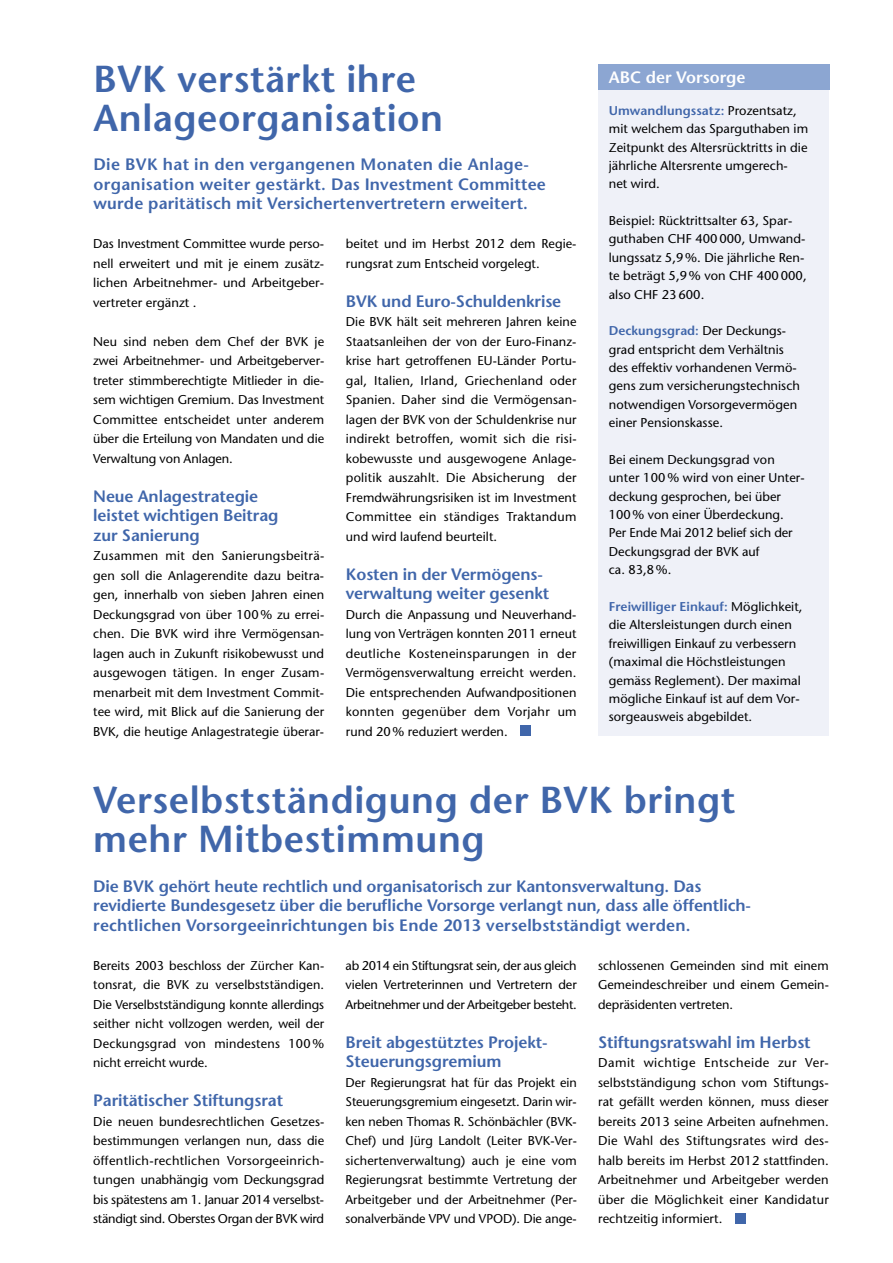
<style>
.page{position:relative;width:893px;height:1263px;background:#fff}
.page>*{position:absolute;margin:0;border:0;box-sizing:border-box;transform-origin:0 0}
.t1{font:600 37.5px/39px "Stone Sans Std";letter-spacing:.015em;color:#4066aa}
.t2{font:600 16.5px/19.5px "Stone Sans Std";letter-spacing:-.005em;color:#4066aa}
.t3{font:600 16.5px "Stone Sans Std";color:#fff}
.t4{font:500 12.75px/19.5px "Stone Sans Std";letter-spacing:.005em;color:#000;text-align:justify}
.s1{font-weight:600;color:#4066aa}
</style>
<div class="page">
<div style="left:735px;top:1213px;width:10px;height:10px;background:#4066aa"></div>
<div style="left:521px;top:726px;width:10px;height:10px;background:#4066aa"></div>
<div style="left:598px;top:90px;width:231px;height:646px;background:#eff1f8"></div>
<div style="left:598px;top:64px;width:231px;height:26px;background:#8ca6d2"></div>
<h1 class="t1" style="left:94px;top:59px;width:351px">BVK verstärkt ihre<br>Anlageorganisation</h1>
<p class="t2" style="left:94px;top:155px;width:454px">Die BVK hat in den vergangenen Monaten die Anlage&shy;organisation weiter gestärkt. Das Investment Committee wurde paritätisch mit Versichertenvertretern erweitert.</p>
<p class="t4" style="left:93px;top:234px;width:233px">Das Investment Committee wurde perso&shy;nell erweitert und mit je einem zusätz&shy;lichen Arbeitnehmer- und Arbeitgeber&shy;vertreter ergänzt .</p>
<p class="t4" style="left:93px;top:332px;width:233px">Neu sind neben dem Chef der BVK je zwei Arbeitnehmer- und Arbeitgeberver&shy;treter stimmberechtigte Mitlieder in die&shy;sem wichtigen Gremium. Das Investment Committee entscheidet unter anderem über die Erteilung von Mandaten und die Verwaltung von Anlagen.</p>
<p class="t2" style="left:93px;top:486px;width:187px">Neue Anlagestrategie leistet wichtigen Beitrag zur Sanierung</p>
<p class="t4" style="left:93px;top:546px;width:233px">Zusammen mit den Sanierungsbeiträ&shy;gen soll die Anlagerendite dazu beitra&shy;gen, innerhalb von sieben Jahren einen Deckungsgrad von über 100% zu errei&shy;chen. Die BVK wird ihre Vermögensan&shy;lagen auch in Zukunft risikobewusst und ausgewogen tätigen. In enger Zusam&shy;menarbeit mit dem Investment Commit&shy;tee wird, mit Blick auf die Sanierung der BVK, die heutige Anlagestrategie überar-</p>
<p class="t4" style="left:346px;top:234px;width:232px">beitet und im Herbst 2012 dem Regie&shy;rungsrat zum Entscheid vorgelegt.</p>
<p class="t2" style="left:346px;top:291px;width:217px">BVK und Euro-Schuldenkrise</p>
<p class="t4" style="left:346px;top:312px;width:232px">Die BVK hält seit mehreren Jahren keine Staatsanleihen der von der Euro-Finanz&shy;krise hart getroffenen EU-Länder Portu&shy;gal, Italien, Irland, Griechenland oder Spanien. Daher sind die Vermögensan&shy;lagen der BVK von der Schuldenkrise nur indirekt betroffen, womit sich die risi&shy;kobewusste und ausgewogene Anlage&shy;politik auszahlt. Die Absicherung der Fremdwährungsrisiken ist im Investment Committee ein ständiges Traktandum und wird laufend beurteilt.</p>
<p class="t2" style="left:346px;top:564px;width:205px">Kosten in der Vermögens&shy;verwaltung weiter gesenkt</p>
<p class="t4" style="left:346px;top:605px;width:232px">Durch die Anpassung und Neuverhand&shy;lung von Verträgen konnten 2011 erneut deutliche Kosteneinsparungen in der Vermögensverwaltung erreicht werden.<br>Die entsprechenden Aufwandpositionen konnten gegenüber dem Vorjahr um rund 20% reduziert werden.</p>
<p class="t3" style="left:609px;top:67px;width:138px">ABC der Vorsorge</p>
<p class="t4" style="left:609px;top:101px;width:201px;line-height:18.3px;text-align:left"><span class="s1">Umwandlungssatz:</span> Prozentsatz, mit welchem das Sparguthaben im<br>Zeitpunkt des Altersrücktritts in die jährliche Altersrente umgerech&shy;net wird.</p>
<p class="t4" style="left:609px;top:211px;width:199px;line-height:18.3px;text-align:left">Beispiel: Rücktrittsalter 63, Spar&shy;guthaben CHF 400000, Umwand&shy;lungssatz 5,9%. Die jährliche Ren&shy;te beträgt 5,9% von CHF 400000, also CHF 23600.</p>
<p class="t4" style="left:609px;top:322px;width:193px;line-height:18.3px;text-align:left"><span class="s1">Deckungsgrad:</span> Der Deckungs&shy;grad entspricht dem Verhältnis des effektiv vorhandenen Vermö&shy;gens zum versicherungstechnisch notwendigen Vorsorgevermögen einer Pensionskasse.</p>
<p class="t4" style="left:609px;top:450px;width:197px;line-height:18.3px;text-align:left">Bei einem Deckungsgrad von unter 100 % wird von einer Unter&shy;deckung gesprochen, bei über<br>100% von einer Überdeckung.<br>Per Ende Mai 2012 belief sich der<br>Deckungsgrad der BVK auf<br>ca. 83,8%.</p>
<p class="t4" style="left:609px;top:597px;width:195px;line-height:18.3px;text-align:left"><span class="s1">Freiwilliger Einkauf:</span> Möglichkeit, die Altersleistungen durch einen freiwilligen Einkauf zu verbessern (maximal die Höchstleistungen gemäss Reglement). Der maximal mögliche Einkauf ist auf dem Vor&shy;sorgeausweis abgebildet.</p>
<h1 class="t1" style="left:93px;top:781px;width:643px">Verselbstständigung der BVK bringt mehr Mitbestimmung</h1>
<p class="t2" style="left:93px;top:876px;width:658px">Die BVK gehört heute rechtlich und organisatorisch zur Kantonsverwaltung. Das revidierte Bundesgesetz über die berufliche Vorsorge verlangt nun, dass alle öffentlich&shy;rechtlichen Vorsorgeeinrichtungen bis Ende 2013 verselbstständigt werden.</p>
<p class="t4" style="left:93px;top:956px;width:233px">Bereits 2003 beschloss der Zürcher Kan&shy;tonsrat, die BVK zu verselbstständigen.<br>Die Verselbstständigung konnte allerdings seither nicht vollzogen werden, weil der Deckungsgrad von mindestens 100% nicht erreicht wurde.</p>
<p class="t2" style="left:93px;top:1091px;width:191px">Paritätischer Stiftungsrat</p>
<p class="t4" style="left:93px;top:1112px;width:233px">Die neuen bundesrechtlichen Gesetzes&shy;bestimmungen verlangen nun, dass die öffentlich-rechtlichen Vorsorgeeinrich&shy;tungen unabhängig vom Deckungsgrad bis spätestens am 1. Januar 2014 verselbst&shy;ständigt sind. Oberstes Organ der BVK wird</p>
<p class="t4" style="left:598px;top:956px;width:232px">schlossenen Gemeinden sind mit einem Gemeindeschreiber und einem Gemein&shy;depräsidenten vertreten.</p>
<p class="t2" style="left:598px;top:1032px;width:214px">Stiftungsratswahl im Herbst</p>
<p class="t4" style="left:598px;top:1053px;width:232px">Damit wichtige Entscheide zur Ver&shy;selbstständigung schon vom Stiftungs&shy;rat gefällt werden können, muss dieser bereits 2013 seine Arbeiten aufnehmen.<br>Die Wahl des Stiftungsrates wird des&shy;halb bereits im Herbst 2012 stattfinden.<br>Arbeitnehmer und Arbeitgeber werden über die Möglichkeit einer Kandidatur rechtzeitig informiert.</p>
<p class="t4" style="left:346px;top:956px;width:233px">ab 2014 ein Stiftungsrat sein, der aus gleich vielen Vertreterinnen und Vertretern der Arbeitnehmer und der Arbeitgeber besteht.</p>
<p class="t2" style="left:346px;top:1032px;width:202px">Breit abgestütztes Projekt-<br>Steuerungsgremium</p>
<p class="t4" style="left:346px;top:1073px;width:233px">Der Regierungsrat hat für das Projekt ein Steuerungsgremium eingesetzt. Darin wir&shy;ken neben Thomas R. Schönbächler (BVK-Chef) und Jürg Landolt (Leiter BVK-Ver&shy;sichertenverwaltung) auch je eine vom Regierungsrat bestimmte Vertretung der Arbeitgeber und der Arbeitnehmer (Per&shy;sonalverbände VPV und VPOD). Die ange-</p>
</div>
